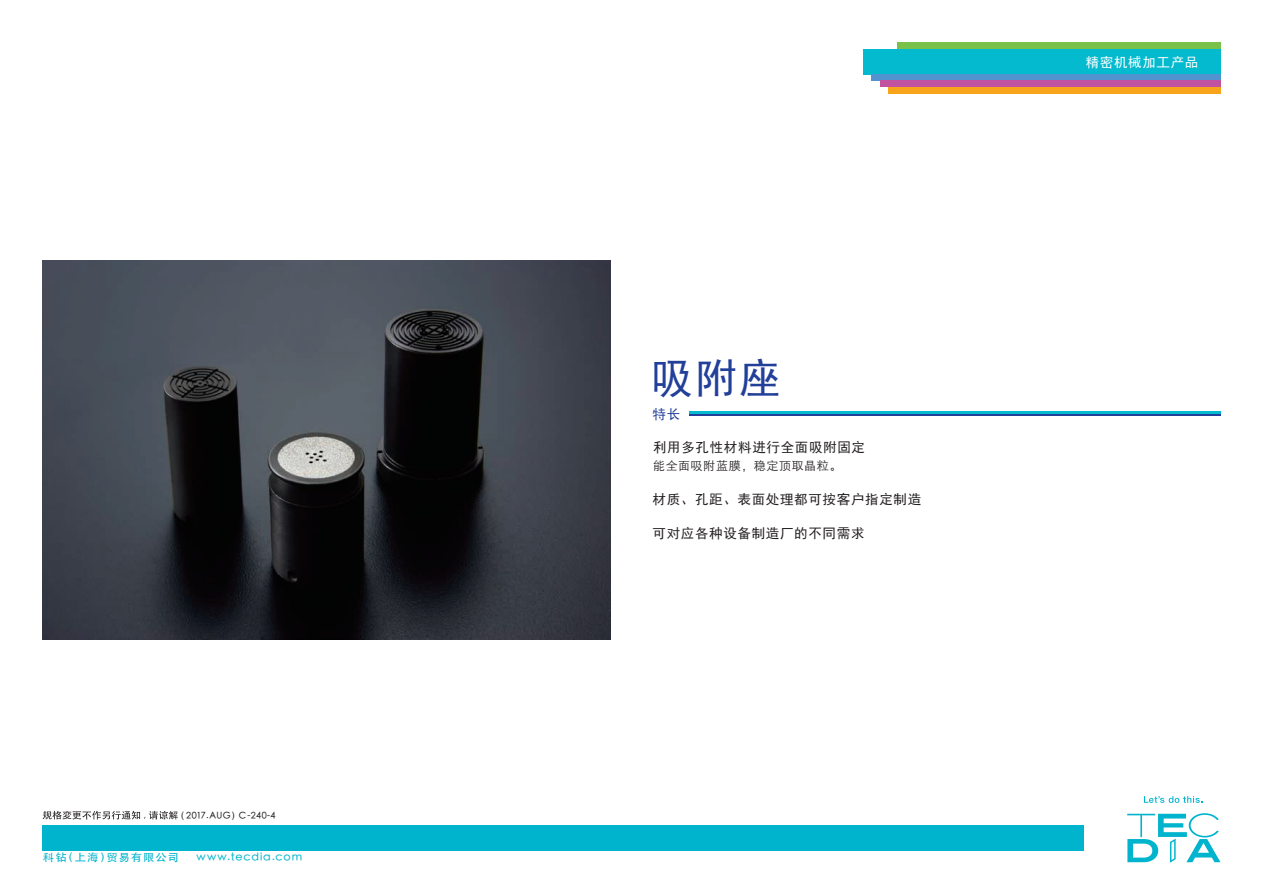
<style>
.page{position:relative;width:1263px;height:893px;background:#fff}
.page>*{position:absolute;margin:0;border:0;box-sizing:border-box;transform-origin:0 0}
.t1{font:42px "Sim Hei";color:#223f99}
.t2{font:13.5px "Sim Hei";letter-spacing:.05em;color:#231f20}
.t3{font:13.5px "Sim Hei";letter-spacing:.05em;color:#fff}
.t4{font:13.5px "Sim Hei";color:#223f99}
.t5{font:300 12px "ST Heiti SC";letter-spacing:.05em;color:#231f20}
.t6{font:500 10.5px "ST Heiti SC";letter-spacing:.09em;color:#00b4cd;scale:1.08 1}
.t7{font:500 9px "ST Heiti SC";letter-spacing:.05em;color:#231f20}
</style>
<div class="page">
<img style="left:43px;top:261px;width:567px;height:378px">
<div style="left:862px;top:49px;width:358px;height:25px;background:#03bace"></div>
<div style="left:871px;top:74px;width:349px;height:7px;background:#5193ce"></div>
<div style="left:879px;top:81px;width:341px;height:6px;background:#c0529f"></div>
<div style="left:888px;top:87px;width:332px;height:6px;background:#f9a51b"></div>
<div style="left:896px;top:43px;width:324px;height:6px;background:#78c14a"></div>
<hr style="left:689px;top:413px;width:531px;height:3px;background:#223f99">
<hr style="left:689px;top:411px;width:531px;height:2px;background:#03bace">
<svg style="left:43px;top:811px;width:135px;height:8px"></svg>
<div style="left:43px;top:825px;width:1041px;height:25px;background:#00b4cd"></div>
<svg style="left:1144px;top:796px;width:59px;height:7px"></svg>
<svg style="left:1127px;top:813px;width:93px;height:50px"></svg>
<p class="t7" style="left:176px;top:811px;width:101px">（2017.AUG）C-240-4</p>
<p class="t6" style="left:43px;top:852px;width:242px">科钻（上海）贸易有限公司　 www.tecdia.com</p>
<h1 class="t1" style="left:651px;top:357px;width:132px">吸附座</h1>
<p class="t4" style="left:652px;top:407px;width:29px">特长</p>
<p class="t2" style="left:653px;top:440px;width:213px">利用多孔性材料进行全面吸附固定</p>
<p class="t5" style="left:653px;top:455px;width:190px">能全面吸附蓝膜，稳定顶取晶粒。</p>
<p class="t2" style="left:652px;top:492px;width:270px">材质、孔距、表面处理都可按客户指定制造</p>
<p class="t2" style="left:652px;top:526px;width:213px">可对应各种设备制造厂的不同需求</p>
<p class="t3" style="left:1086px;top:56px;width:114px">精密机械加工产品</p>
</div>
